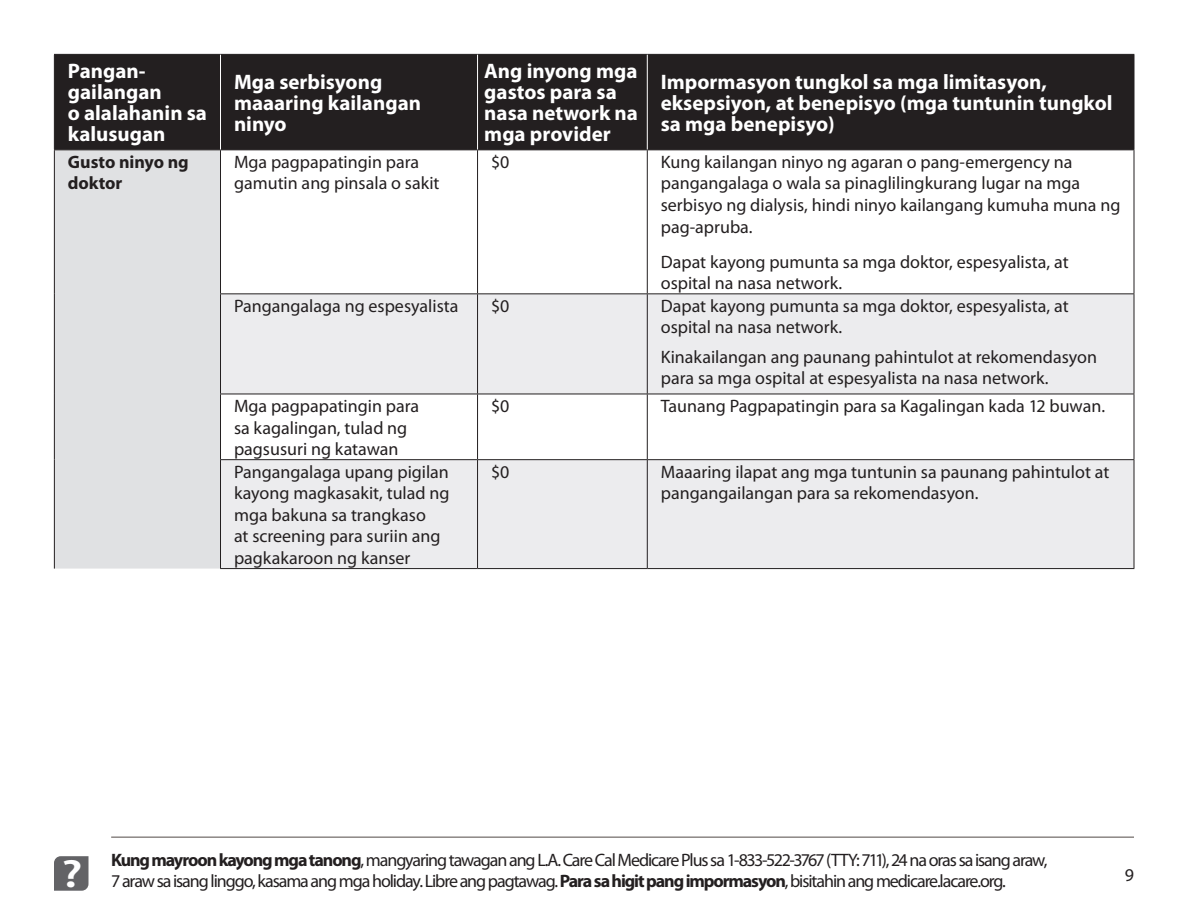
<style>
.page{position:relative;width:1188px;height:918px;background:#fff}
.page>*{position:absolute;margin:0;border:0;box-sizing:border-box;transform-origin:0 0}
.t1{font:700 21px/21px "Myriad Pro";color:#fff}
.t2{font:18px/21.6px "Myriad Pro";color:#231f20}
.t3{font:18px/21px "Myriad Pro";letter-spacing:-.06em;color:#231f20}
.t4{font:700 18px/21.6px "Myriad Pro";color:#231f20}
.s1{font-weight:700}
.s2{font-weight:600;font-size:39.45px;color:#fff}
</style>
<div class="page">
<svg style="left:54px;top:856px;width:34px;height:35px"></svg>
<hr style="left:111px;top:837px;width:1023px;height:1px;background:#524a47">
<div style="left:55px;top:55px;width:1079px;height:94px;background:#231f20"></div>
<div style="left:55px;top:150px;width:165px;height:419px;background:#e0e1e3"></div>
<svg style="left:221px;top:294px;width:913px;height:274px;fill:#ececee"></svg>
<hr style="left:54px;top:150px;width:1px;height:144px;background:#231f20">
<hr style="left:54px;top:294px;width:1px;height:100px;background:#231f20">
<hr style="left:54px;top:394px;width:1px;height:66px;background:#231f20">
<hr style="left:54px;top:460px;width:1px;height:109px;background:#231f20">
<hr style="left:220px;top:150px;width:1px;height:143px;background:#231f20">
<hr style="left:477px;top:150px;width:1px;height:143px;background:#231f20">
<hr style="left:647px;top:150px;width:1px;height:143px;background:#231f20">
<hr style="left:1134px;top:150px;width:1px;height:143px;background:#231f20">
<hr style="left:220px;top:293px;width:258px;height:1px;background:#231f20">
<hr style="left:220px;top:294px;width:1px;height:100px;background:#231f20">
<hr style="left:478px;top:293px;width:169px;height:1px;background:#231f20">
<hr style="left:477px;top:294px;width:1px;height:100px;background:#231f20">
<hr style="left:647px;top:293px;width:487px;height:1px;background:#231f20">
<hr style="left:647px;top:294px;width:1px;height:100px;background:#231f20">
<hr style="left:1134px;top:294px;width:1px;height:100px;background:#231f20">
<hr style="left:220px;top:394px;width:258px;height:1px;background:#231f20">
<hr style="left:220px;top:394px;width:1px;height:65px;background:#231f20">
<hr style="left:478px;top:394px;width:169px;height:1px;background:#231f20">
<hr style="left:477px;top:394px;width:1px;height:65px;background:#231f20">
<hr style="left:647px;top:394px;width:487px;height:1px;background:#231f20">
<hr style="left:647px;top:394px;width:1px;height:65px;background:#231f20">
<hr style="left:1134px;top:394px;width:1px;height:65px;background:#231f20">
<hr style="left:220px;top:459px;width:258px;height:1px;background:#231f20">
<hr style="left:220px;top:460px;width:1px;height:108px;background:#231f20">
<hr style="left:478px;top:459px;width:169px;height:1px;background:#231f20">
<hr style="left:477px;top:460px;width:1px;height:108px;background:#231f20">
<hr style="left:647px;top:459px;width:487px;height:1px;background:#231f20">
<hr style="left:647px;top:460px;width:1px;height:108px;background:#231f20">
<hr style="left:1134px;top:460px;width:1px;height:108px;background:#231f20">
<hr style="left:220px;top:568px;width:258px;height:1px;background:#231f20">
<hr style="left:478px;top:568px;width:169px;height:1px;background:#231f20">
<hr style="left:647px;top:568px;width:487px;height:1px;background:#231f20">
<hr style="left:54px;top:54px;width:167px;height:1px;background:#231f20">
<hr style="left:54px;top:55px;width:1px;height:94px;background:#231f20">
<hr style="left:221px;top:54px;width:257px;height:1px;background:#231f20">
<hr style="left:478px;top:54px;width:169px;height:1px;background:#231f20">
<hr style="left:647px;top:54px;width:487px;height:1px;background:#231f20">
<hr style="left:1134px;top:55px;width:1px;height:94px;background:#231f20">
<hr style="left:54px;top:149px;width:167px;height:1px;background:#231f20">
<hr style="left:221px;top:149px;width:257px;height:1px;background:#231f20">
<hr style="left:478px;top:149px;width:169px;height:1px;background:#231f20">
<hr style="left:647px;top:149px;width:487px;height:1px;background:#231f20">
<hr style="left:220px;top:55px;width:1px;height:94px;background:#fff">
<hr style="left:477px;top:55px;width:1px;height:94px;background:#fff">
<hr style="left:647px;top:55px;width:1px;height:94px;background:#fff">
<p class="t1" style="left:68px;top:60px;width:141px">Pangan&shy;gailangan<br>o alalahanin sa kalusugan</p>
<p class="t1" style="left:234px;top:71px;width:189px">Mga serbisyong maaaring kailangan ninyo</p>
<p class="t1" style="left:484px;top:60px;width:155px">Ang inyong mga gastos para sa nasa network na mga provider</p>
<p class="t1" style="left:661px;top:71px;width:453px">Impormasyon tungkol sa mga limitasyon, eksepsiyon, at benepisyo (mga tuntunin tungkol sa mga benepisyo)</p>
<p class="t4" style="left:68px;top:150px;width:122px">Gusto ninyo ng doktor</p>
<p class="t2" style="left:234px;top:151px;width:207px">Mga pagpapatingin para gamutin ang pinsala o sakit</p>
<p class="t2" style="left:491px;top:151px;width:20px">$0</p>
<p class="t2" style="left:661px;top:151px;width:461px">Kung kailangan ninyo ng agaran o pang-emergency na pangangalaga o wala sa pinaglilingkurang lugar na mga serbisyo ng dialysis, hindi ninyo kailangang kumuha muna ng pag-apruba.</p>
<p class="t2" style="left:661px;top:251px;width:409px">Dapat kayong pumunta sa mga doktor, espesyalista, at ospital na nasa network.</p>
<p class="t2" style="left:234px;top:295px;width:226px">Pangangalaga ng espesyalista</p>
<p class="t2" style="left:491px;top:295px;width:20px">$0</p>
<p class="t2" style="left:661px;top:295px;width:409px">Dapat kayong pumunta sa mga doktor, espesyalista, at ospital na nasa network.</p>
<p class="t2" style="left:661px;top:345px;width:438px">Kinakailangan ang paunang pahintulot at rekomendasyon para sa mga ospital at espesyalista na nasa network.</p>
<p class="t2" style="left:234px;top:395px;width:187px">Mga pagpapatingin para sa kagalingan, tulad ng pagsusuri ng katawan</p>
<p class="t2" style="left:491px;top:395px;width:20px">$0</p>
<p class="t2" style="left:661px;top:395px;width:446px">Taunang Pagpapatingin para sa Kagalingan kada 12 buwan.</p>
<p class="t2" style="left:234px;top:461px;width:217px">Pangangalaga upang pigilan kayong magkasakit, tulad ng mga bakuna sa trangkaso<br>at screening para suriin ang pagkakaroon ng kanser</p>
<p class="t2" style="left:491px;top:461px;width:20px">$0</p>
<p class="t2" style="left:661px;top:461px;width:450px">Maaaring ilapat ang mga tuntunin sa paunang pahintulot at pangangailangan para sa rekomendasyon.</p>
<p class="t3" style="left:62px;top:849px;width:987px;text-indent:50px"><span class="s1">Kung mayroon kayong mga tanong</span>, mangyaring tawagan ang L.A. Care Cal Medicare Plus sa 1-833-522-3767 (TTY: 711), 24 na oras sa isang araw, <span class="s2">?</span> 7 araw sa isang linggo, kasama ang mga holiday. Libre ang pagtawag. <span class="s1">Para sa higit pang impormasyon</span>, bisitahin ang medicare.lacare.org.</p>
<p class="t2" style="left:1125px;top:864px;width:11px">9</p>
</div>
